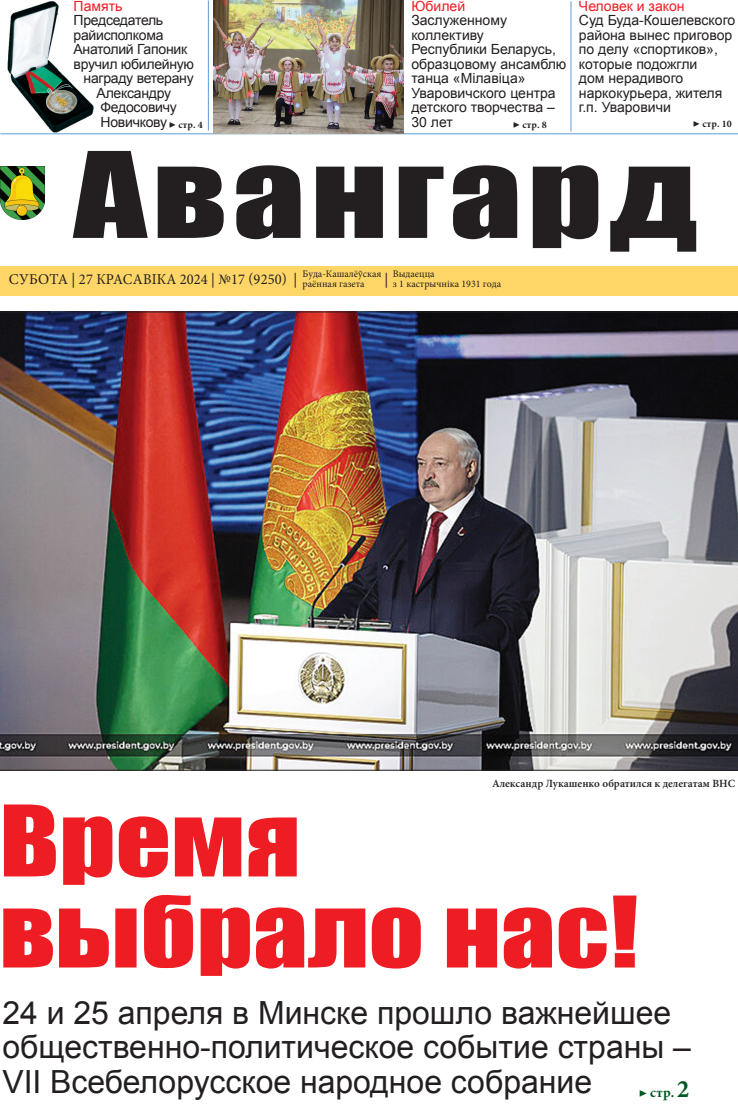
<style>
.page{position:relative;width:738px;height:1106px;background:#fff}
.page>*{position:absolute;margin:0;border:0;box-sizing:border-box;transform-origin:0 0}
.t1{font:110px "Impact";letter-spacing:.04em;color:#231f20;scale:1.31 1}
.t2{font:91px/91px "Impact";color:#ee1d23;scale:1.19 1}
.t3{font:31.9px/34.8px "Arial";color:#231f20}
.t4{font:15px "Minion Pro";letter-spacing:.01em;color:#231f20;scale:.96 1}
.t5{font:15px "Minion Pro";letter-spacing:.01em;color:#231f20}
.t6{font:14px/14.5px "Arial";color:#231f20}
.t7{font:14px "Arial";letter-spacing:-.02em;color:#231f20}
.t8{font:14px "Arial";color:#ee1d23}
.t9{font:700 14px "Minion Pro";color:#005824}
.t10{font:600 11px "Minion Pro";color:#231f20}
.t11{font:10px/10px "Minion Pro";color:#231f20}
.t12{font:700 10px "Minion Pro";letter-spacing:.015em;color:#231f20}
.s1{font-size:12px}
.s2{font-size:25px}
</style>
<div class="page">
<img style="left:0;top:1px;width:71px;height:133px">
<hr style="left:0;top:134px;width:737px;height:1px;background:#5f9dd4">
<div style="left:0;top:266px;width:737px;height:29px;background:#fed667"></div>
<img style="left:0;top:167px;width:44px;height:52px">
<svg style="left:508px;top:133px;width:43px;height:1px"></svg>
<hr style="left:208px;top:0;width:1px;height:131px;background:#5f9dd4">
<hr style="left:570px;top:1px;width:1px;height:130px;background:#5f9dd4">
<svg style="left:71px;top:83px;width:135px;height:51px"></svg>
<img style="left:213px;top:0;width:190px;height:134px">
<img style="left:0;top:312px;width:737px;height:458px">
<p class="t8" style="left:411px;top:-3px;width:55px">Юбилей</p>
<p class="t6" style="left:411px;top:13px;width:156px">Заслуженному коллективу<br>Республики Беларусь, образцовому ансамблю танца «Мілавіца»<br>Уваровичского центра детского творчества –<br>30 лет</p>
<p class="t8" style="left:73px;top:-3px;width:50px">Память</p>
<p class="t7" style="left:73px;top:11px;width:91px">Председатель</p>
<p class="t7" style="left:73px;top:26px;width:91px">райисполкома</p>
<p class="t7" style="left:73px;top:40px;width:115px">Анатолий Гапоник</p>
<p class="t7" style="left:73px;top:55px;width:122px">вручил юбилейную</p>
<p class="t7" style="left:83px;top:69px;width:111px">награду ветерану</p>
<p class="t7" style="left:96px;top:84px;width:76px">Александру</p>
<p class="t7" style="left:100px;top:98px;width:78px">Федосовичу</p>
<p class="t7" style="left:100px;top:113px;width:68px">Новичкову</p>
<p class="t8" style="left:578px;top:-3px;width:107px">Человек и закон</p>
<p class="t6" style="left:578px;top:13px;width:158px">Суд Буда-Кошелевского района вынес приговор по делу «спортиков», которые подожгли<br>дом нерадивого наркокурьера, жителя г.п. Уваровичи</p>
<p class="t12" style="left:169px;top:117px;width:35px"><span class="s1">▶</span> стр. 4</p>
<p class="t12" style="left:692px;top:117px;width:40px"><span class="s1">▶</span> стр. 10</p>
<p class="t12" style="left:512px;top:117px;width:35px"><span class="s1">▶</span> стр. 8</p>
<h1 class="t1" style="left:73px;top:109px;width:478px">Авангард</h1>
<p class="t5" style="left:9px;top:269px;width:115px">субота | 27 КРАСА</p>
<p class="t4" style="left:143px;top:269px;width:162px">віка 2024 | №17 (9250) |</p>
<p class="t5" style="left:384px;top:269px;width:5px">|</p>
<p class="t11" style="left:392px;top:268px;width:110px">Выдаецца<br>з 1 кастрычніка 1931 года</p>
<p class="t11" style="left:302px;top:269px;width:80px">Буда-Кашалёўская раённая газета</p>
<p class="t10" style="left:491px;top:775px;width:244px">Александр Лукашенко обратился к делегатам ВНС</p>
<h2 class="t2" style="left:0;top:792px;width:538px">Время выбрало нас!</h2>
<h3 class="t3" style="left:2px;top:995px;width:689px">24 и 25 апреля в Минске прошло важнейшее общественно-политическое событие страны –<br>VII Всебелорусское народное собрание</h3>
<p class="t9" style="left:638px;top:1082px;width:52px">▶ стр. <span class="s2">2</span></p>
</div>
